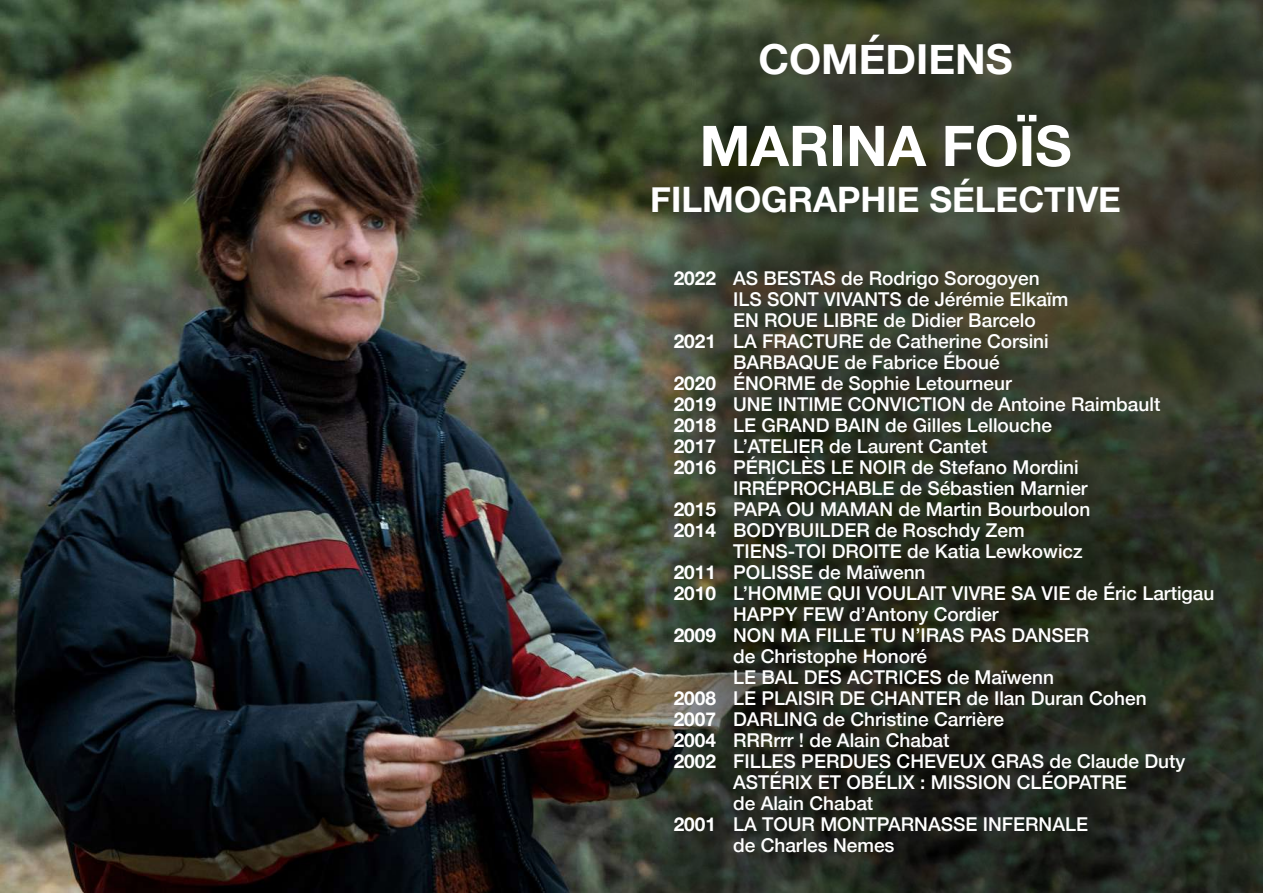
<style>
.page{position:relative;width:1263px;height:893px;background:#fff}
.page>*{position:absolute;margin:0;border:0;box-sizing:border-box;transform-origin:0 0}
.t1{font:700 56.1px "Helvetica Neue";color:#fff}
.t2{font:700 41.4px "Helvetica Neue";color:#fff}
.t3{font:700 35.1px "Helvetica Neue";color:#fff}
.t4{font:500 19.05px/21px "Helvetica Neue";color:#fff}
.t5{font:700 19.05px/21px "Helvetica Neue";color:#fff;text-align:justify}
</style>
<div class="page">
<img style="left:0;top:0;width:448px;height:893px">
<img style="left:448px;top:0;width:815px;height:893px">
<h2 class="t2" style="left:758px;top:27px;width:256px">COMÉDIENS</h2>
<h1 class="t1" style="left:699px;top:102px;width:373px">MARINA FOÏS</h1>
<h3 class="t3" style="left:650px;top:172px;width:472px">FILMOGRAPHIE SÉLECTIVE</h3>
<p class="t5" style="left:674px;top:268px;width:44px">2022</p>
<p class="t5" style="left:674px;top:331px;width:44px">2021</p>
<p class="t5" style="left:674px;top:373px;width:44px">2020<br>2019<br>2018<br>2017<br>2016</p>
<p class="t5" style="left:674px;top:499px;width:44px">2015<br>2014</p>
<p class="t5" style="left:674px;top:562px;width:44px">2011<br>2010</p>
<p class="t5" style="left:674px;top:625px;width:44px">2009</p>
<p class="t5" style="left:674px;top:688px;width:44px">2008<br>2007<br>2004<br>2002</p>
<p class="t5" style="left:674px;top:814px;width:44px">2001</p>
<p class="t4" style="left:733px;top:266px;width:483px">AS BESTAS de Rodrigo Sorogoyen<br>ILS SONT VIVANTS de Jérémie Elkaïm<br>EN ROUE LIBRE de Didier Barcelo<br>LA FRACTURE de Catherine Corsini<br>BARBAQUE de Fabrice Éboué<br>ÉNORME de Sophie Letourneur<br>UNE INTIME CONVICTION de Antoine Raimbault<br>LE GRAND BAIN de Gilles Lellouche<br>L’ATELIER de Laurent Cantet<br>PÉRICLÈS LE NOIR de Stefano Mordini<br>IRRÉPROCHABLE de Sébastien Marnier<br>PAPA OU MAMAN de Martin Bourboulon<br>BODYBUILDER de Roschdy Zem<br>TIENS-TOI DROITE de Katia Lewkowicz<br>POLISSE de Maïwenn<br>L’HOMME QUI VOULAIT VIVRE SA VIE de Éric Lartigau<br>HAPPY FEW d’Antony Cordier<br>NON MA FILLE TU N’IRAS PAS DANSER<br>de Christophe Honoré<br>LE BAL DES ACTRICES de Maïwenn<br>LE PLAISIR DE CHANTER de Ilan Duran Cohen<br>DARLING de Christine Carrière<br>RRRrrr ! de Alain Chabat<br>FILLES PERDUES CHEVEUX GRAS de Claude Duty<br>ASTÉRIX ET OBÉLIX : MISSION CLÉOPATRE<br>de Alain Chabat<br>LA TOUR MONTPARNASSE INFERNALE<br>de Charles Nemes</p>
</div>
